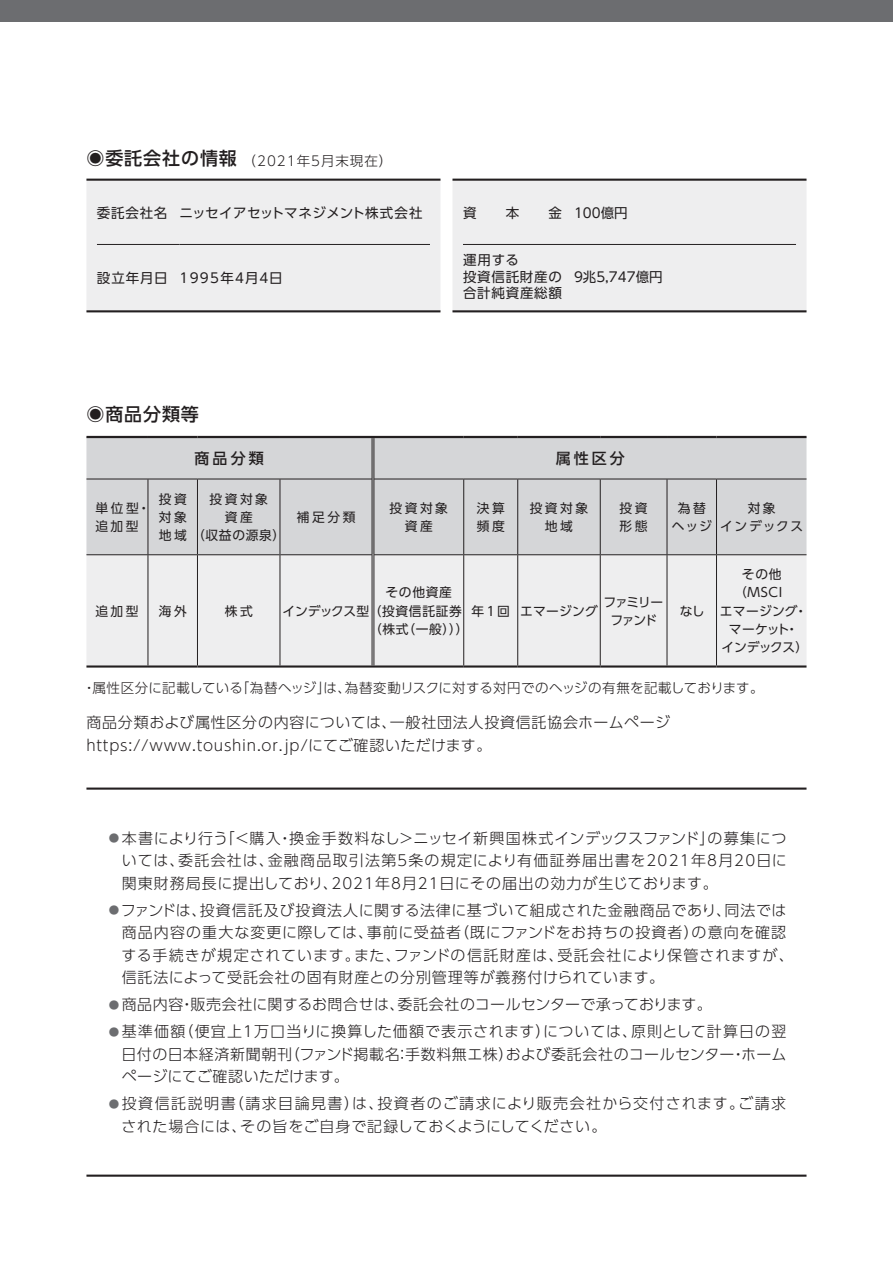
<style>
.page{position:relative;width:893px;height:1263px;background:#fff}
.page>*{position:absolute;margin:0;border:0;box-sizing:border-box;transform-origin:0 0}
.t1{font:500 18px "UD Shin Go Pro";letter-spacing:.05em;color:#231f20}
.t2{font:300 15px/22.5px "UD Shin Go Pro";letter-spacing:.045em;color:#231f20}
.t3{font:300 15px "UD Shin Go Pro";letter-spacing:.02em;color:#231f20}
.t4{font:500 15px "UD Shin Go Pro";letter-spacing:.2em;color:#231f20}
.t5{font:300 13.5px "UD Shin Go Pro";letter-spacing:.03em;color:#231f20}
.t6{font:13.5px/16.5px "UD Shin Go Pro";letter-spacing:.045em;color:#231f20}
.t7{font:300 13.5px "UD Shin Go Pro";letter-spacing:.075em;color:#231f20}
.t8{font:13.5px "UD Shin Go Pro";letter-spacing:.065em;color:#231f20}
.t9{font:13.5px "UD Shin Go Pro";color:#231f20}
.t10{font:12.75px/18px "UD Shin Go Pro";letter-spacing:.05em;color:#231f20}
.t11{font:12.75px "UD Shin Go Pro";letter-spacing:.02em;color:#231f20}
.t12{font:12.75px "UD Shin Go Pro";letter-spacing:.015em;color:#231f20}
.t13{font:12.75px/18px "UD Shin Go Pro";letter-spacing:-.095em;color:#231f20;text-align:center}
.t14{font:12.75px/18px "UD Shin Go Pro";letter-spacing:.135em;color:#231f20;text-align:center}
.s1{font-weight:500;font-size:18px}
.s2{font-size:10.5px;color:#6c6d70}
</style>
<div class="page">
<div style="left:0;top:0;width:893px;height:21px;background:#6c6d70"></div>
<div style="left:87px;top:180px;width:719px;height:131px;background:#eeeeef"></div>
<hr style="left:86px;top:179px;width:354px;height:2px;background:#231f20">
<hr style="left:86px;top:310px;width:354px;height:2px;background:#231f20">
<hr style="left:452px;top:179px;width:354px;height:2px;background:#231f20">
<hr style="left:452px;top:310px;width:354px;height:2px;background:#231f20">
<hr style="left:97px;top:244px;width:82px;height:1px;background:#231f20">
<hr style="left:179px;top:244px;width:251px;height:1px;background:#231f20">
<hr style="left:463px;top:244px;width:111px;height:1px;background:#231f20">
<hr style="left:574px;top:244px;width:222px;height:1px;background:#231f20">
<div style="left:86px;top:438px;width:720px;height:117px;background:#d5d6d8"></div>
<div style="left:86px;top:555px;width:720px;height:110px;background:#eeeeef"></div>
<hr style="left:86px;top:479px;width:62px;height:1px;background:#231f20">
<hr style="left:148px;top:479px;width:49px;height:1px;background:#231f20">
<hr style="left:148px;top:479px;width:1px;height:75px;background:#231f20">
<hr style="left:197px;top:479px;width:83px;height:1px;background:#231f20">
<hr style="left:197px;top:479px;width:1px;height:75px;background:#231f20">
<hr style="left:280px;top:479px;width:92px;height:1px;background:#231f20">
<hr style="left:374px;top:479px;width:90px;height:1px;background:#231f20">
<hr style="left:464px;top:479px;width:54px;height:1px;background:#231f20">
<hr style="left:463px;top:479px;width:1px;height:75px;background:#231f20">
<hr style="left:518px;top:479px;width:82px;height:1px;background:#231f20">
<hr style="left:517px;top:479px;width:1px;height:75px;background:#231f20">
<hr style="left:600px;top:479px;width:67px;height:1px;background:#231f20">
<hr style="left:600px;top:479px;width:1px;height:75px;background:#231f20">
<hr style="left:667px;top:479px;width:49px;height:1px;background:#231f20">
<hr style="left:716px;top:479px;width:90px;height:1px;background:#231f20">
<hr style="left:86px;top:554px;width:62px;height:1px;background:#231f20">
<hr style="left:148px;top:554px;width:49px;height:1px;background:#231f20">
<hr style="left:148px;top:555px;width:1px;height:110px;background:#231f20">
<hr style="left:197px;top:554px;width:83px;height:1px;background:#231f20">
<hr style="left:197px;top:555px;width:1px;height:110px;background:#231f20">
<hr style="left:280px;top:554px;width:92px;height:1px;background:#231f20">
<hr style="left:374px;top:554px;width:90px;height:1px;background:#231f20">
<hr style="left:464px;top:554px;width:54px;height:1px;background:#231f20">
<hr style="left:463px;top:555px;width:1px;height:110px;background:#231f20">
<hr style="left:518px;top:554px;width:82px;height:1px;background:#231f20">
<hr style="left:517px;top:555px;width:1px;height:110px;background:#231f20">
<hr style="left:600px;top:554px;width:67px;height:1px;background:#231f20">
<hr style="left:600px;top:555px;width:1px;height:110px;background:#231f20">
<hr style="left:667px;top:554px;width:49px;height:1px;background:#231f20">
<hr style="left:716px;top:554px;width:90px;height:1px;background:#231f20">
<hr style="left:86px;top:436px;width:62px;height:2px;background:#231f20">
<hr style="left:148px;top:436px;width:49px;height:2px;background:#231f20">
<hr style="left:197px;top:436px;width:83px;height:2px;background:#231f20">
<hr style="left:280px;top:436px;width:93px;height:2px;background:#231f20">
<hr style="left:373px;top:436px;width:91px;height:2px;background:#231f20">
<hr style="left:464px;top:436px;width:54px;height:2px;background:#231f20">
<hr style="left:518px;top:436px;width:82px;height:2px;background:#231f20">
<hr style="left:600px;top:436px;width:67px;height:2px;background:#231f20">
<hr style="left:667px;top:436px;width:49px;height:2px;background:#231f20">
<hr style="left:716px;top:436px;width:90px;height:2px;background:#231f20">
<hr style="left:86px;top:665px;width:62px;height:3px;background:#231f20">
<hr style="left:148px;top:665px;width:49px;height:3px;background:#231f20">
<hr style="left:197px;top:665px;width:83px;height:3px;background:#231f20">
<hr style="left:280px;top:665px;width:93px;height:3px;background:#231f20">
<hr style="left:373px;top:665px;width:91px;height:3px;background:#231f20">
<hr style="left:464px;top:665px;width:54px;height:3px;background:#231f20">
<hr style="left:518px;top:665px;width:82px;height:3px;background:#231f20">
<hr style="left:600px;top:665px;width:67px;height:3px;background:#231f20">
<hr style="left:667px;top:665px;width:49px;height:3px;background:#231f20">
<hr style="left:716px;top:665px;width:90px;height:3px;background:#231f20">
<hr style="left:667px;top:479px;width:1px;height:75px;background:#231f20">
<hr style="left:716px;top:479px;width:1px;height:75px;background:#231f20">
<hr style="left:667px;top:555px;width:1px;height:110px;background:#231f20">
<hr style="left:716px;top:555px;width:1px;height:110px;background:#231f20">
<hr style="left:280px;top:479px;width:1px;height:76px;background:#231f20">
<hr style="left:280px;top:555px;width:1px;height:110px;background:#231f20">
<hr style="left:372px;top:479px;width:1px;height:76px;background:#231f20">
<hr style="left:374px;top:479px;width:1px;height:76px;background:#231f20">
<hr style="left:372px;top:555px;width:1px;height:110px;background:#231f20">
<hr style="left:374px;top:555px;width:1px;height:110px;background:#231f20">
<hr style="left:372px;top:438px;width:1px;height:41px;background:#231f20">
<hr style="left:374px;top:438px;width:1px;height:41px;background:#231f20">
<hr style="left:86px;top:787px;width:720px;height:3px;background:#231f20">
<hr style="left:86px;top:1174px;width:720px;height:3px;background:#231f20">
<p class="t7" style="left:86px;top:150px;width:307px"><span class="s1">◉委託会社の情報</span>（2021年5月末現在）</p>
<p class="t6" style="left:97px;top:204px;width:327px">委託会社名 ニッセイアセットマネジメント株式会社</p>
<p class="t8" style="left:97px;top:267px;width:187px">設立年月日 1995年４月４日</p>
<p class="t6" style="left:463px;top:204px;width:15px">資</p>
<p class="t6" style="left:506px;top:204px;width:15px">本</p>
<p class="t6" style="left:548px;top:204px;width:81px">金 100億円</p>
<p class="t6" style="left:463px;top:251px;width:101px">運用する<br>投資信託財産の合計純資産総額</p>
<p class="t9" style="left:574px;top:266px;width:90px">9兆5,747億円</p>
<p class="t1" style="left:86px;top:399px;width:114px">◉商品分類等</p>
<p class="t4" style="left:195px;top:446px;width:70px">商品分類</p>
<p class="t4" style="left:556px;top:446px;width:70px">属性区分</p>
<p class="t10" style="left:95px;top:498px;width:56px">単位型・追加型</p>
<p class="t10" style="left:159px;top:489px;width:128px">投資<br>対象<br>地域（収益の源泉）</p>
<p class="t10" style="left:209px;top:489px;width:60px;text-align:center">投資対象資産</p>
<p class="t10" style="left:297px;top:507px;width:60px">補足分類</p>
<p class="t10" style="left:389px;top:498px;width:60px;text-align:center">投資対象資産</p>
<p class="t10" style="left:477px;top:498px;width:30px">決算頻度</p>
<p class="t10" style="left:530px;top:498px;width:60px;text-align:center">投資対象地域</p>
<p class="t10" style="left:620px;top:498px;width:30px">投資形態</p>
<p class="t10" style="left:672px;top:498px;width:42px;text-align:center">為替ヘッジ</p>
<p class="t14" style="left:720px;top:498px;width:85px">対象<br>インデックス</p>
<p class="t10" style="left:742px;top:565px;width:41px">その他</p>
<p class="t10" style="left:734px;top:583px;width:50px">（MSCI</p>
<p class="t10" style="left:720px;top:601px;width:89px">エマージング・</p>
<p class="t10" style="left:729px;top:619px;width:71px">マーケット・</p>
<p class="t10" style="left:721px;top:637px;width:88px">インデックス）</p>
<p class="t5" style="left:82px;top:677px;width:683px">・属性区分に記載している「為替ヘッジ」は、為替変動リスクに対する対円でのヘッジの有無を記載しております。</p>
<p class="t2" style="left:86px;top:711px;width:585px">商品分類および属性区分の内容については、一般社団法人投資信託協会ホームページhttps://www.toushin.or.jp/にてご確認いただけます。</p>
<p class="t10" style="left:386px;top:583px;width:68px">その他資産</p>
<p class="t10" style="left:369px;top:619px;width:101px">（株式（一般）））</p>
<p class="t12" style="left:471px;top:600px;width:128px">年１回 エマージング</p>
<p class="t13" style="left:604px;top:592px;width:61px">ファミリーファンド</p>
<p class="t10" style="left:680px;top:601px;width:26px">なし</p>
<p class="t10" style="left:95px;top:601px;width:45px">追加型</p>
<p class="t10" style="left:159px;top:601px;width:30px">海外</p>
<p class="t10" style="left:225px;top:601px;width:30px">株式</p>
<p class="t11" style="left:283px;top:600px;width:181px">インデックス型（投資信託証券</p>
<p class="t2" style="left:122px;top:826px;width:667px;text-align:justify;text-indent:-13px"><span class="s2">●</span> 本書により行う「＜購入・換金手数料なし＞ニッセイ新興国株式インデックスファンド」の募集については、委託会社は、金融商品取引法第５条の規定により有価証券届出書を2021年8月20日に関東財務局長に提出しており、2021年8月21日にその届出の効力が生じております。</p>
<p class="t2" style="left:121px;top:898px;width:674px;text-indent:-13px"><span class="s2">●</span>ファンドは、投資信託及び投資法人に関する法律に基づいて組成された金融商品であり、同法では商品内容の重大な変更に際しては、事前に受益者（既にファンドをお持ちの投資者）の意向を確認する手続きが規定されています。また、ファンドの信託財産は、受託会社により保管されますが、信託法によって受託会社の固有財産との分別管理等が義務付けられています。</p>
<p class="t3" style="left:109px;top:992px;width:604px"><span class="s2">●</span> 商品内容・販売会社に関するお問合せは、委託会社のコールセンターで承っております。</p>
<p class="t2" style="left:121px;top:1020px;width:667px;text-align:justify;text-indent:-12px"><span class="s2">●</span> 基準価額（便宜上１万口当りに換算した価額で表示されます）については、原則として計算日の翌日付の日本経済新聞朝刊（ファンド掲載名：手数料無エ株）および委託会社のコールセンター・ホームページにてご確認いただけます。</p>
<p class="t2" style="left:121px;top:1092px;width:666px;text-indent:-12px"><span class="s2">●</span> 投資信託説明書（請求目論見書）は、投資者のご請求により販売会社から交付されます。ご請求された場合には、その旨をご自身で記録しておくようにしてください。</p>
</div>
